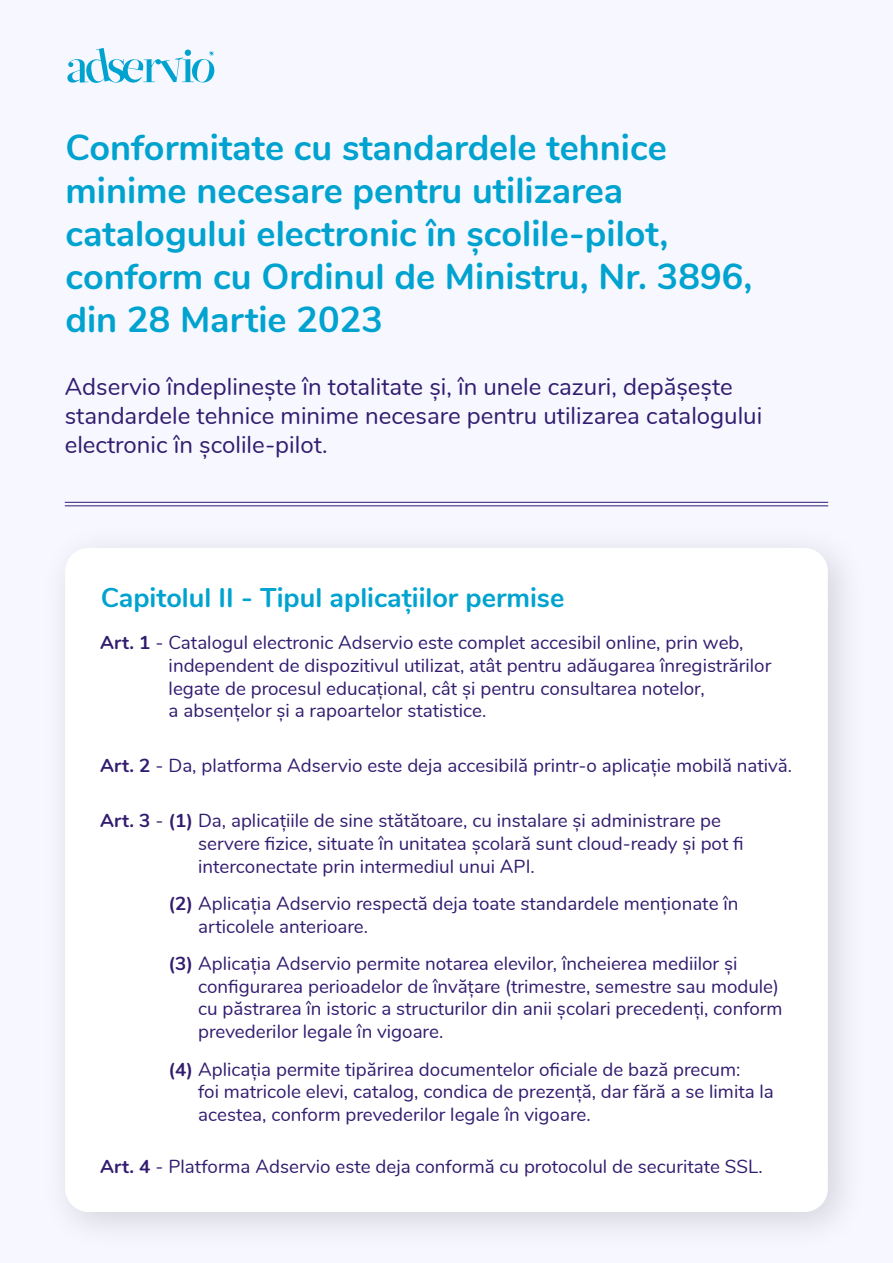
<style>
.page{position:relative;width:893px;height:1263px;background:#f6f7ff}
.page>*{position:absolute;margin:0;border:0;box-sizing:border-box;transform-origin:0 0}
.t1{font:700 36px/43.2px "Nunito";color:#00a3cf}
.t2{font:700 27px "Nunito";color:#00a3cf}
.t3{font:24px/28.8px "Nunito";color:#321c6f}
.t4{font:18.75px/22.5px "Nunito";color:#321c6f}
.s1{font-weight:700}
</style>
<div class="page">
<div style="left:65px;top:548px;width:763px;height:664px;background:#fff;border-radius:23px"></div>
<hr style="left:65px;top:505px;width:763px;height:1px;background:#321c6f">
<hr style="left:65px;top:502px;width:763px;height:1px;background:#321c6f">
<svg style="left:67px;top:48px;width:148px;height:35px"></svg>
<h1 class="t1" style="left:65px;top:123px;width:688px">Conformitate cu standardele tehnice minime necesare pentru utilizarea catalogului electronic în școlile-pilot, conform cu Ordinul de Ministru, Nr. 3896, din 28 Martie 2023</h1>
<p class="t3" style="left:65px;top:371px;width:699px">Adservio îndeplinește în totalitate și, în unele cazuri, depășește standardele tehnice minime necesare pentru utilizarea catalogului electronic în școlile-pilot.</p>
<h2 class="t2" style="left:101px;top:577px;width:465px">Capitolul II - Tipul aplicațiilor permise</h2>
<p class="t4" style="left:169px;top:631px;width:604px;text-indent:-68px"><span class="s1">Art. 1</span> - Catalogul electronic Adservio este complet accesibil online, prin web, independent de dispozitivul utilizat, atât pentru adăugarea înregistrărilor legate de procesul educațional, cât și pentru consultarea notelor,<br>a absențelor și a rapoartelor statistice.</p>
<p class="t4" style="left:100px;top:753px;width:693px"><span class="s1">Art. 2</span> - Da, platforma Adservio este deja accesibilă printr-o aplicație mobilă nativă.</p>
<p class="t4" style="left:198px;top:809px;width:547px;text-indent:-98px"><span class="s1">Art. 3</span> - <span class="s1">(1)</span> Da, aplicațiile de sine stătătoare, cu instalare și administrare pe servere fizice, situate în unitatea școlară sunt cloud-ready și pot fi interconectate prin intermediul unui API.</p>
<p class="t4" style="left:198px;top:891px;width:542px;text-indent:-30px"><span class="s1">(2)</span> Aplicația Adservio respectă deja toate standardele menționate în articolele anterioare.</p>
<p class="t4" style="left:198px;top:951px;width:586px;text-indent:-30px"><span class="s1">(3)</span> Aplicația Adservio permite notarea elevilor, încheierea mediilor și configurarea perioadelor de învățare (trimestre, semestre sau module) cu păstrarea în istoric a structurilor din anii școlari precedenți, conform prevederilor legale în vigoare.</p>
<p class="t4" style="left:198px;top:1057px;width:577px;text-indent:-30px"><span class="s1">(4)</span> Aplicația permite tipărirea documentelor oficiale de bază precum:<br>foi matricole elevi, catalog, condica de prezență, dar fără a se limita la acestea, conform prevederilor legale în vigoare.</p>
<p class="t4" style="left:100px;top:1154px;width:664px"><span class="s1">Art. 4</span> - Platforma Adservio este deja conformă cu protocolul de securitate SSL.</p>
</div>
